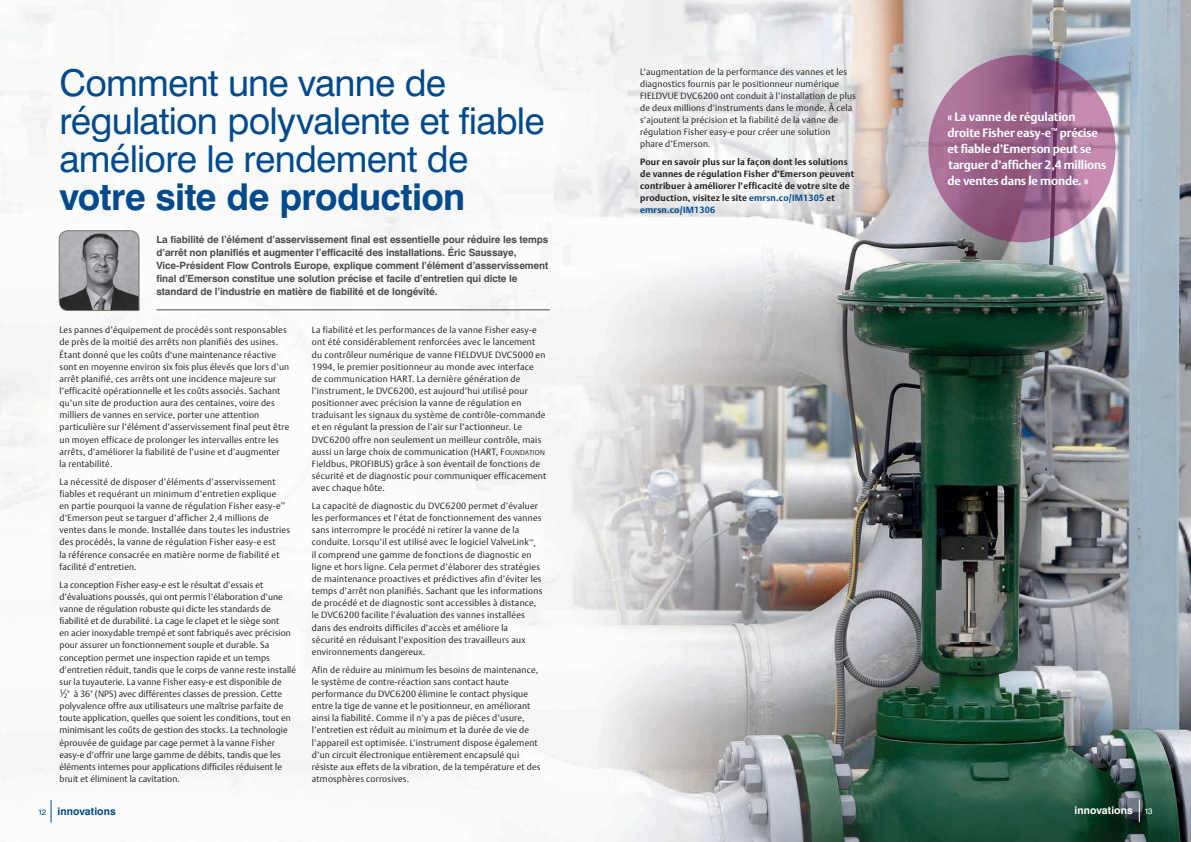
<style>
.page{position:relative;width:1191px;height:842px;background:#fff}
.page>*{position:absolute;margin:0;border:0;box-sizing:border-box;transform-origin:0 0}
.t1{font:37px/38px "Swiss 721 BT";letter-spacing:-.02em;color:#004a8d}
.t2{font:700 37px "Swiss 721 BT";letter-spacing:-.015em;color:#004a8d}
.t3{font:700 12px/16px "DTL Argo T";letter-spacing:-.01em;color:#fff}
.t4{font:700 10.5px "Swiss 721 BT";letter-spacing:.005em;color:#004a8d}
.t5{font:700 10.5px "Swiss 721 BT";letter-spacing:.005em;color:#fff}
.t6{font:700 10px/13px "Swiss 721 BT";letter-spacing:-.01em;color:#4b4c4d}
.t7{font:9px/12.2px "DTL Argo T Light";letter-spacing:.02em;color:#231f20}
.t8{font:700 9px/12px "DTL Argo T";letter-spacing:.02em;color:#231f20}
.s1{font-size:11px}
.s2{font-style:inherit}
.s3{font-size:7px}
.s4{color:#004a8d}
.s5{font-weight:400;font-size:8px}
</style>
<div class="page">
<img style="left:0;top:0;width:1191px;height:842px">
<svg style="left:58px;top:230px;width:82px;height:81px;background:#8c8d8f"></svg>
<hr style="left:156px;top:309px;width:394px;height:1px;background:#4b4c4d">
<svg style="left:928px;top:55px;width:187px;height:187px;background:#9c658d"></svg>
<svg style="left:51px;top:800px;width:1px;height:23px"></svg>
<svg style="left:1139px;top:799px;width:1px;height:23px"></svg>
<h1 class="t1" style="left:60px;top:64px;width:487px">Comment une vanne de régulation polyvalente et fiable améliore le rendement de</h1>
<h1 class="t2" style="left:60px;top:175px;width:407px">votre site de production</h1>
<p class="t6" style="left:156px;top:233px;width:393px">La fiabilité de l’élément d’asservissement final est essentielle pour réduire les temps d’arrêt non planifiés et augmenter l’efficacité des installations. Éric Saussaye, Vice-Président Flow Controls Europe, explique comment l’élément d’asservissement final d’Emerson constitue une solution précise et facile d’entretien qui dicte le standard de l’industrie en matière de fiabilité et de longévité.</p>
<p class="t7" style="left:60px;top:324px;width:231px">Les pannes d’équipement de procédés sont responsables de près de la moitié des arrêts non planifiés des usines.<br>Étant donné que les coûts d’une maintenance réactive sont en moyenne environ six fois plus élevés que lors d’un arrêt planifié, ces arrêts ont une incidence majeure sur l’efficacité opérationnelle et les coûts associés. Sachant qu’un site de production aura des centaines, voire des milliers de vannes en service, porter une attention particulière sur l’élément d’asservissement final peut être un moyen efficace de prolonger les intervalles entre les arrêts, d’améliorer la fiabilité de l’usine et d’augmenter<br>la rentabilité.</p>
<p class="t7" style="left:60px;top:475px;width:232px">La nécessité de disposer d’éléments d’asservissement fiables et requérant un minimum d’entretien explique<br>en partie pourquoi la vanne de régulation Fisher easy-e<sup>™ </sup>d’Emerson peut se targuer d’afficher 2,4 millions de ventes dans le monde. Installée dans toutes les industries des procédés, la vanne de régulation Fisher easy-e est<br>la référence consacrée en matière norme de fiabilité et facilité d’entretien.</p>
<p class="t7" style="left:60px;top:578px;width:238px">La conception Fisher easy-e est le résultat d’essais et d’évaluations poussés, qui ont permis l’élaboration d’une vanne de régulation robuste qui dicte les standards de fiabilité et de durabilité. La cage le clapet et le siège sont<br>en acier inoxydable trempé et sont fabriqués avec précision pour assurer un fonctionnement souple et durable. Sa conception permet une inspection rapide et un temps d’entretien réduit, tandis que le corps de vanne reste installé sur la tuyauterie. La vanne Fisher easy-e est disponible de<br><sup>1</sup><span class="s1">⁄</span><sub>2</sub>" à 36" (NPS) avec différentes classes de pression. Cette polyvalence offre aux utilisateurs une maîtrise parfaite de toute application, quelles que soient les conditions, tout en minimisant les coûts de gestion des stocks. La technologie éprouvée de guidage par cage permet à la vanne Fisher easy-e d’offrir une large gamme de débits, tandis que les éléments internes pour applications difficiles réduisent le bruit et éliminent la cavitation.</p>
<p class="t7" style="left:312px;top:324px;width:236px">La fiabilité et les performances de la vanne Fisher easy-e ont été considérablement renforcées avec le lancement du contrôleur numérique de vanne FIELDVUE DVC5000 en 1994, le premier positionneur au monde avec interface<br>de communication HART. La dernière génération de l’instrument, le DVC6200, est aujourd’hui utilisé pour positionner avec précision la vanne de régulation en traduisant les signaux du système de contrôle-commande et en régulant la pression de l’air sur l’actionneur. Le DVC6200 offre non seulement un meilleur contrôle, mais aussi un large choix de communication (HART, <span class="s2">F</span><span class="s3">OUNDATION </span>Fieldbus, PROFIBUS) grâce à son éventail de fonctions de sécurité et de diagnostic pour communiquer efficacement avec chaque hôte.</p>
<p class="t7" style="left:312px;top:500px;width:232px">La capacité de diagnostic du DVC6200 permet d’évaluer les performances et l’état de fonctionnement des vannes sans interrompre le procédé ni retirer la vanne de la conduite. Lorsqu’il est utilisé avec le logiciel ValveLink<sup>™</sup>, il comprend une gamme de fonctions de diagnostic en ligne et hors ligne. Cela permet d’élaborer des stratégies de maintenance proactives et prédictives afin d’éviter les temps d’arrêt non planifiés. Sachant que les informations de procédé et de diagnostic sont accessibles à distance, le DVC6200 facilite l’évaluation des vannes installées dans des endroits difficiles d’accès et améliore la sécurité en réduisant l’exposition des travailleurs aux environnements dangereux.</p>
<p class="t7" style="left:312px;top:663px;width:230px">Afin de réduire au minimum les besoins de maintenance, le système de contre-réaction sans contact haute performance du DVC6200 élimine le contact physique entre la tige de vanne et le positionneur, en améliorant ainsi la fiabilité. Comme il n’y a pas de pièces d’usure, l’entretien est réduit au minimum et la durée de vie de l’appareil est optimisée. L’instrument dispose également d’un circuit électronique entièrement encapsulé qui résiste aux effets de la vibration, de la température et des atmosphères corrosives.</p>
<p class="t7" style="left:640px;top:66px;width:217px">L’augmentation de la performance des vannes et les diagnostics fournis par le positionneur numérique FIELDVUE DVC6200 ont conduit à l’installation de plus de deux millions d’instruments dans le monde. À cela s’ajoutent la précision et la fiabilité de la vanne de régulation Fisher easy-e pour créer une solution<br>phare d’Emerson.</p>
<p class="t8" style="left:640px;top:155px;width:215px">Pour en savoir plus sur la façon dont les solutions de vannes de régulation Fisher d’Emerson peuvent contribuer à améliorer l’efficacité de votre site de production, visitez le site <span class="s4">emrsn.co/IM1305</span> et <span class="s4">emrsn.co/IM1306</span></p>
<h2 class="t3" style="left:947px;top:109px;width:160px">« La vanne de régulation droite Fisher easy-e<sup>™</sup> précise et fiable d’Emerson peut se targuer d’afficher 2,4 millions de ventes dans le monde. »</h2>
<p class="t4" style="left:38px;top:805px;width:79px"><span class="s5">12</span> innovations</p>
<p class="t5" style="left:1074px;top:804px;width:79px">innovations <span class="s5">13</span></p>
</div>
